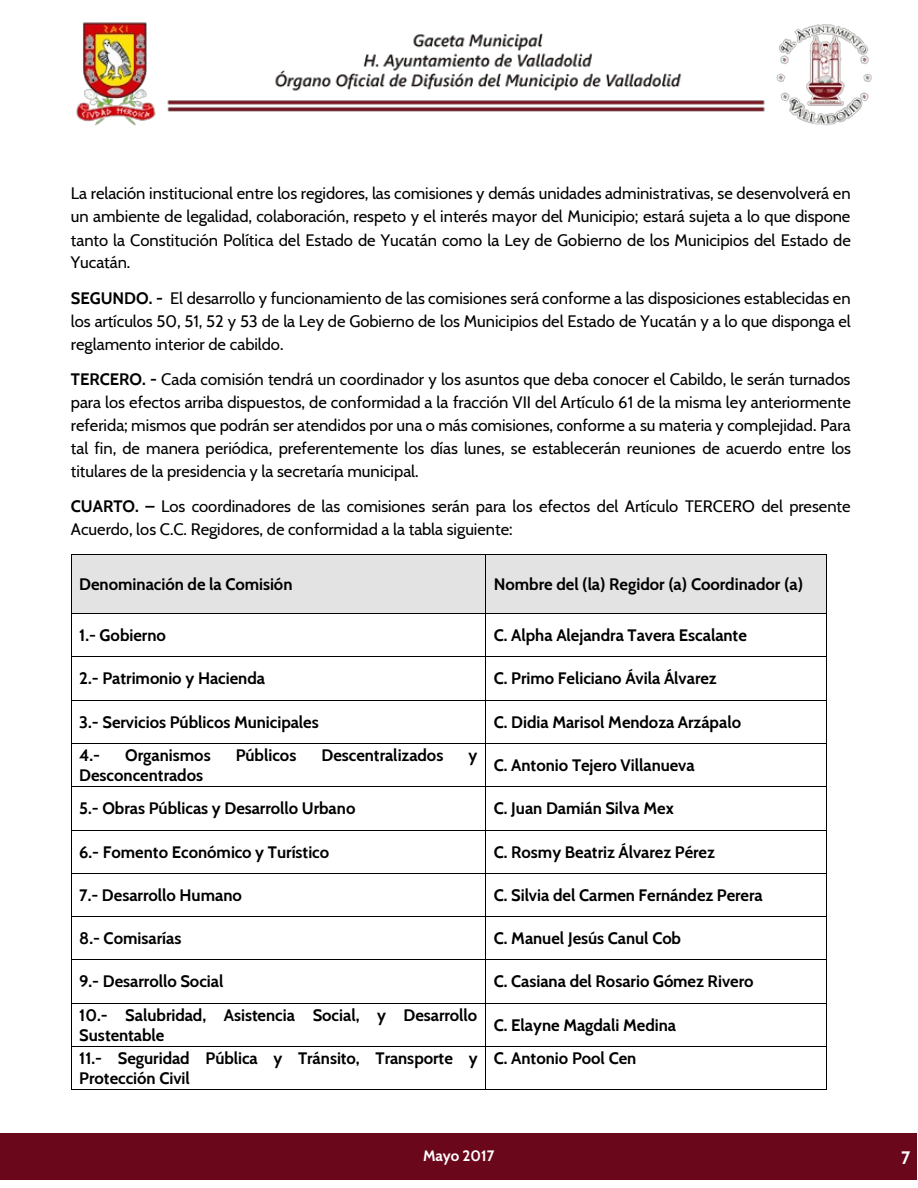
<style>
.page{position:relative;width:918px;height:1188px;background:#fff}
.page>*{position:absolute;margin:0;border:0;box-sizing:border-box;transform-origin:0 0}
.t1{font:700 18px "Cabin";color:#fff}
.t2{font:16.5px/23px "Cabin";color:#000;text-align:justify}
.t3{font:700 16.5px/20px "Cabin";color:#000}
.t4{font:700 15px "Cabin";letter-spacing:-.005em;color:#fff}
.s1{font-weight:700}
</style>
<div class="page">
<div style="left:0;top:1134px;width:917px;height:46px;background:#6b071b"></div>
<img style="left:76px;top:22px;width:796px;height:104px">
<div style="left:72px;top:555px;width:413px;height:58px;background:#e3e3e3"></div>
<div style="left:486px;top:555px;width:340px;height:58px;background:#e3e3e3"></div>
<hr style="left:72px;top:554px;width:413px;height:1px;background:#000">
<hr style="left:486px;top:554px;width:340px;height:1px;background:#000">
<hr style="left:71px;top:555px;width:1px;height:58px;background:#000">
<hr style="left:485px;top:555px;width:1px;height:58px;background:#000">
<hr style="left:826px;top:555px;width:1px;height:58px;background:#000">
<hr style="left:72px;top:613px;width:413px;height:1px;background:#000">
<hr style="left:486px;top:613px;width:340px;height:1px;background:#000">
<hr style="left:71px;top:614px;width:1px;height:43px;background:#000">
<hr style="left:485px;top:614px;width:1px;height:43px;background:#000">
<hr style="left:826px;top:614px;width:1px;height:43px;background:#000">
<hr style="left:72px;top:657px;width:413px;height:1px;background:#000">
<hr style="left:486px;top:657px;width:340px;height:1px;background:#000">
<hr style="left:71px;top:657px;width:1px;height:43px;background:#000">
<hr style="left:485px;top:657px;width:1px;height:43px;background:#000">
<hr style="left:826px;top:657px;width:1px;height:43px;background:#000">
<hr style="left:72px;top:700px;width:413px;height:1px;background:#000">
<hr style="left:486px;top:700px;width:340px;height:1px;background:#000">
<hr style="left:71px;top:701px;width:1px;height:42px;background:#000">
<hr style="left:485px;top:701px;width:1px;height:42px;background:#000">
<hr style="left:826px;top:701px;width:1px;height:42px;background:#000">
<hr style="left:72px;top:743px;width:413px;height:1px;background:#000">
<hr style="left:486px;top:743px;width:340px;height:1px;background:#000">
<hr style="left:71px;top:744px;width:1px;height:43px;background:#000">
<hr style="left:485px;top:744px;width:1px;height:43px;background:#000">
<hr style="left:826px;top:744px;width:1px;height:43px;background:#000">
<hr style="left:72px;top:787px;width:413px;height:1px;background:#000">
<hr style="left:486px;top:787px;width:340px;height:1px;background:#000">
<hr style="left:71px;top:787px;width:1px;height:43px;background:#000">
<hr style="left:485px;top:787px;width:1px;height:43px;background:#000">
<hr style="left:826px;top:787px;width:1px;height:43px;background:#000">
<hr style="left:72px;top:830px;width:413px;height:1px;background:#000">
<hr style="left:486px;top:830px;width:340px;height:1px;background:#000">
<hr style="left:71px;top:830px;width:1px;height:43px;background:#000">
<hr style="left:485px;top:830px;width:1px;height:43px;background:#000">
<hr style="left:826px;top:830px;width:1px;height:43px;background:#000">
<hr style="left:72px;top:873px;width:413px;height:1px;background:#000">
<hr style="left:486px;top:873px;width:340px;height:1px;background:#000">
<hr style="left:71px;top:874px;width:1px;height:42px;background:#000">
<hr style="left:485px;top:874px;width:1px;height:42px;background:#000">
<hr style="left:826px;top:874px;width:1px;height:42px;background:#000">
<hr style="left:72px;top:916px;width:413px;height:1px;background:#000">
<hr style="left:486px;top:916px;width:340px;height:1px;background:#000">
<hr style="left:71px;top:917px;width:1px;height:43px;background:#000">
<hr style="left:485px;top:917px;width:1px;height:43px;background:#000">
<hr style="left:826px;top:917px;width:1px;height:43px;background:#000">
<hr style="left:72px;top:960px;width:413px;height:1px;background:#000">
<hr style="left:486px;top:960px;width:340px;height:1px;background:#000">
<hr style="left:71px;top:960px;width:1px;height:43px;background:#000">
<hr style="left:485px;top:960px;width:1px;height:43px;background:#000">
<hr style="left:826px;top:960px;width:1px;height:43px;background:#000">
<hr style="left:72px;top:1003px;width:413px;height:1px;background:#000">
<hr style="left:486px;top:1003px;width:340px;height:1px;background:#000">
<hr style="left:71px;top:1004px;width:1px;height:42px;background:#000">
<hr style="left:485px;top:1004px;width:1px;height:42px;background:#000">
<hr style="left:826px;top:1004px;width:1px;height:42px;background:#000">
<hr style="left:72px;top:1046px;width:413px;height:1px;background:#000">
<hr style="left:486px;top:1046px;width:340px;height:1px;background:#000">
<hr style="left:71px;top:1047px;width:1px;height:43px;background:#000">
<hr style="left:72px;top:1090px;width:413px;height:1px;background:#000">
<hr style="left:485px;top:1047px;width:1px;height:43px;background:#000">
<hr style="left:486px;top:1090px;width:340px;height:1px;background:#000">
<hr style="left:826px;top:1047px;width:1px;height:43px;background:#000">
<p class="t2" style="left:71px;top:181px;width:782px">La relación institucional entre los regidores, las comisiones y demás unidades administrativas, se desenvolverá en un ambiente de legalidad, colaboración, respeto y el interés mayor del Municipio; estará sujeta a lo que dispone tanto la Constitución Política del Estado de Yucatán como la Ley de Gobierno de los Municipios del Estado de Yucatán.</p>
<p class="t2" style="left:71px;top:285px;width:781px"><span class="s1">SEGUNDO. -</span> El desarrollo y funcionamiento de las comisiones será conforme a las disposiciones establecidas en los artículos 50, 51, 52 y 53 de la Ley de Gobierno de los Municipios del Estado de Yucatán y a lo que disponga el reglamento interior de cabildo.</p>
<p class="t2" style="left:71px;top:366px;width:782px"><span class="s1">TERCERO. -</span> Cada comisión tendrá un coordinador y los asuntos que deba conocer el Cabildo, le serán turnados para los efectos arriba dispuestos, de conformidad a la fracción VII del Artículo 61 de la misma ley anteriormente referida; mismos que podrán ser atendidos por una o más comisiones, conforme a su materia y complejidad. Para tal fin, de manera periódica, preferentemente los días lunes, se establecerán reuniones de acuerdo entre los titulares de la presidencia y la secretaría municipal.</p>
<p class="t2" style="left:71px;top:494px;width:781px"><span class="s1">CUARTO. –</span> Los coordinadores de las comisiones serán para los efectos del Artículo TERCERO del presente<br>Acuerdo, los C.C. Regidores, de conformidad a la tabla siguiente:</p>
<p class="t3" style="left:79px;top:573px;width:215px">Denominación de la Comisión</p>
<p class="t3" style="left:494px;top:573px;width:311px">Nombre del (la) Regidor (a) Coordinador (a)</p>
<p class="t3" style="left:79px;top:624px;width:88px">1.- Gobierno</p>
<p class="t3" style="left:494px;top:624px;width:255px">C. Alpha Alejandra Tavera Escalante</p>
<p class="t3" style="left:79px;top:668px;width:187px">2.- Patrimonio y Hacienda</p>
<p class="t3" style="left:494px;top:668px;width:224px">C. Primo Feliciano Ávila Álvarez</p>
<p class="t3" style="left:79px;top:711px;width:241px">3.- Servicios Públicos Municipales</p>
<p class="t3" style="left:494px;top:711px;width:249px">C. Didia Marisol Mendoza Arzápalo</p>
<p class="t3" style="left:79px;top:744px;width:22px">4.-</p>
<p class="t3" style="left:125px;top:744px;width:87px">Organismos</p>
<p class="t3" style="left:236px;top:744px;width:62px">Públicos</p>
<p class="t3" style="left:322px;top:744px;width:123px">Descentralizados</p>
<p class="t3" style="left:469px;top:744px;width:10px">y</p>
<p class="t3" style="left:79px;top:764px;width:125px">Desconcentrados</p>
<p class="t3" style="left:494px;top:754px;width:202px">C. Antonio Tejero Villanueva</p>
<p class="t3" style="left:79px;top:797px;width:278px">5.- Obras Públicas y Desarrollo Urbano</p>
<p class="t3" style="left:494px;top:797px;width:182px">C. Juan Damián Silva Mex</p>
<p class="t3" style="left:79px;top:841px;width:252px">6.- Fomento Económico y Turístico</p>
<p class="t3" style="left:494px;top:841px;width:223px">C. Rosmy Beatriz Álvarez Pérez</p>
<p class="t3" style="left:79px;top:884px;width:164px">7.- Desarrollo Humano</p>
<p class="t3" style="left:494px;top:884px;width:271px">C. Silvia del Carmen Fernández Perera</p>
<p class="t3" style="left:79px;top:927px;width:104px">8.- Comisarías</p>
<p class="t3" style="left:494px;top:927px;width:189px">C. Manuel Jesús Canul Cob</p>
<p class="t3" style="left:79px;top:971px;width:146px">9.- Desarrollo Social</p>
<p class="t3" style="left:494px;top:971px;width:261px">C. Casiana del Rosario Gómez Rivero</p>
<p class="t3" style="left:79px;top:1004px;width:399px">10.- Salubridad, Asistencia Social, y Desarrollo<br>Sustentable</p>
<p class="t3" style="left:494px;top:1014px;width:184px">C. Elayne Magdali Medina</p>
<p class="t3" style="left:79px;top:1047px;width:400px">11.- Seguridad Pública y Tránsito, Transporte y<br>Protección Civil</p>
<p class="t3" style="left:494px;top:1047px;width:144px">C. Antonio Pool Cen</p>
<p class="t4" style="left:423px;top:1144px;width:73px">Mayo 2017</p>
<p class="t1" style="left:901px;top:1144px;width:11px">7</p>
</div>
